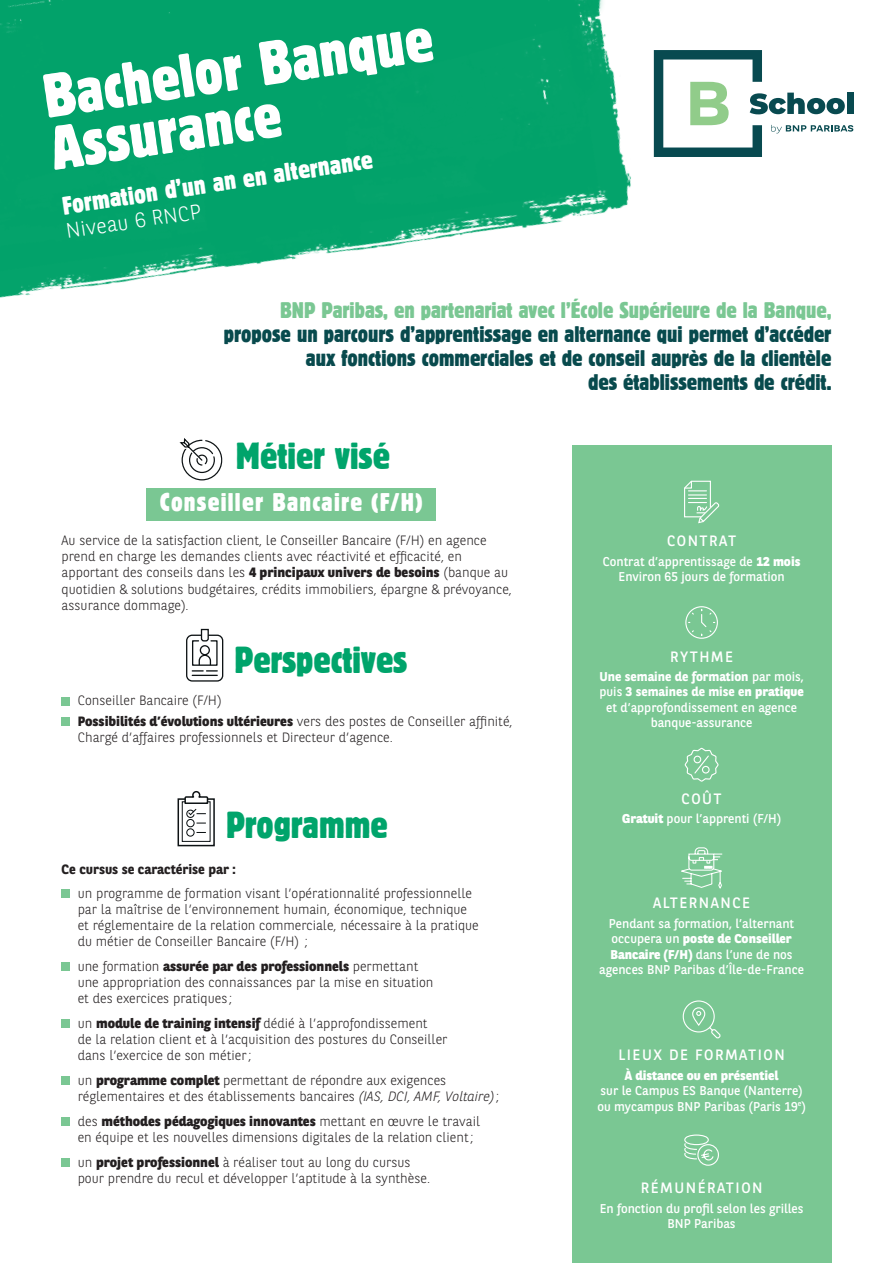
<style>
.page{position:relative;width:893px;height:1263px;background:#fff}
.page>*{position:absolute;margin:0;border:0;box-sizing:border-box;transform-origin:0 0}
.t1{font:condensed 61.5px/52.1px "Block BE";color:#fff}
.t2{font:condensed 37.5px "Block BE";color:#00a46b}
.t3{font:condensed 25.5px "Block BE";letter-spacing:.05em;color:#fff}
.t4{font:condensed 22.5px/24px "Block BE";color:#084a4d;text-align:right}
.t5{font:condensed 22.5px "Block BE";color:#7ac793}
.t6{font:300 21px "BNPP Sans";color:#fff}
.t7{font:15px "BNPP Sans";letter-spacing:.1em;color:#fff}
.t8{font:300 13.5px/16.2px "BNPP Sans";color:#231f20}
.t9{font:700 13.5px "BNPP Sans";color:#231f20}
.t10{font:12.75px/15.3px "BNPP Sans";color:#fff;text-align:center}
.t11{font:800 12.75px "BNPP Sans";color:#fff}
.s1{font-weight:800}
.s2{font-style:italic}
.s3{font-weight:700}
</style>
<div class="page">
<img style="left:0;top:0;width:654px;height:298px">
<div style="left:572px;top:446px;width:259px;height:817px;background:#7ac793"></div>
<svg style="left:684px;top:480px;width:36px;height:44px"></svg>
<div style="left:685px;top:606px;width:33px;height:33px;border:1px solid #fff;border-radius:50%"></div>
<svg style="left:687px;top:608px;width:29px;height:29px"></svg>
<svg style="left:684px;top:1134px;width:35px;height:32px"></svg>
<svg style="left:681px;top:847px;width:42px;height:42px"></svg>
<svg style="left:682px;top:1000px;width:39px;height:39px"></svg>
<svg style="left:684px;top:747px;width:35px;height:35px"></svg>
<div style="left:62px;top:889px;width:8px;height:9px;background:#7ac793"></div>
<div style="left:62px;top:962px;width:8px;height:9px;background:#7ac793"></div>
<div style="left:62px;top:1019px;width:8px;height:9px;background:#7ac793"></div>
<div style="left:62px;top:1077px;width:8px;height:8px;background:#7ac793"></div>
<div style="left:62px;top:1117px;width:8px;height:9px;background:#7ac793"></div>
<div style="left:62px;top:1158px;width:8px;height:9px;background:#7ac793"></div>
<div style="left:62px;top:697px;width:8px;height:8px;background:#7ac793"></div>
<div style="left:62px;top:717px;width:8px;height:9px;background:#7ac793"></div>
<div style="left:147px;top:488px;width:289px;height:33px;background:#7ac793"></div>
<svg style="left:177px;top:791px;width:38px;height:56px"></svg>
<div style="left:186px;top:635px;width:37px;height:47px;border:1px solid #0d1214;border-radius:6px"></div>
<svg style="left:191px;top:628px;width:27px;height:48px"></svg>
<svg style="left:179px;top:438px;width:44px;height:43px"></svg>
<svg style="left:654px;top:50px;width:199px;height:107px"></svg>
<h1 class="t1" style="left:39px;top:71px;width:395px;rotate:-9deg">Bachelor Banque<br>Assurance</h1>
<h3 class="t3" style="left:60px;top:192px;width:315px;rotate:-9deg">Formation d’un an en alternance</h3>
<h3 class="t6" style="left:64px;top:216px;width:138px;rotate:-8deg">Niveau 6 RNCP</h3>
<h3 class="t5" style="left:280px;top:297px;width:553px">BNP Paribas, en partenariat avec l’École Supérieure de la Banque,</h3>
<h3 class="t4" style="left:224px;top:321px;width:609px">propose un parcours d’apprentissage en alternance qui permet d’accéder aux fonctions commerciales et de conseil auprès de la clientèle<br>des établissements de crédit.</h3>
<h2 class="t2" style="left:236px;top:434px;width:155px">Métier visé</h2>
<h3 class="t3" style="left:160px;top:488px;width:264px">Conseiller Bancaire (F/H)</h3>
<p class="t8" style="left:62px;top:532px;width:452px">Au service de la satisfaction client, le Conseiller Bancaire (F/H) en agence prend en charge les demandes clients avec réactivité et efficacité, en apportant des conseils dans les <span class="s1">4 principaux univers de besoins</span> (banque au quotidien &amp; solutions budgétaires, crédits immobiliers, épargne &amp; prévoyance, assurance dommage).</p>
<h2 class="t2" style="left:235px;top:638px;width:174px">Perspectives</h2>
<p class="t8" style="left:78px;top:690px;width:436px;line-height:20.4px">Conseiller Bancaire (F/H)<br><span class="s1">Possibilités d’évolutions ultérieures</span> vers des postes de Conseiller affinité,</p>
<p class="t8" style="left:78px;top:729px;width:317px">Chargé d’affaires professionnels et Directeur d’agence.</p>
<h2 class="t2" style="left:226px;top:803px;width:163px">Programme</h2>
<p class="t9" style="left:62px;top:860px;width:176px">Ce cursus se caractérise par :</p>
<p class="t8" style="left:78px;top:884px;width:403px">un programme de formation visant l’opérationnalité professionnelle par la maîtrise de l’environnement humain, économique, technique et réglementaire de la relation commerciale, nécessaire à la pratique du métier de Conseiller Bancaire (F/H) ;</p>
<p class="t8" style="left:78px;top:957px;width:357px">une formation <span class="s1">assurée par des professionnels</span> permettant une appropriation des connaissances par la mise en situation et des exercices pratiques ;</p>
<p class="t8" style="left:78px;top:1015px;width:371px">un <span class="s1">module de training intensif</span> dédié à l’approfondissement<br>de la relation client et à l’acquisition des postures du Conseiller dans l’exercice de son métier;</p>
<p class="t8" style="left:78px;top:1072px;width:423px">un <span class="s1">programme complet</span> permettant de répondre aux exigences réglementaires et des établissements bancaires <span class="s2">(IAS, DCI, AMF, Voltaire)</span>;</p>
<p class="t8" style="left:78px;top:1113px;width:404px">des <span class="s1">méthodes pédagogiques innovantes</span> mettant en œuvre le travail en équipe et les nouvelles dimensions digitales de la relation client;</p>
<p class="t8" style="left:78px;top:1153px;width:354px">un <span class="s1">projet professionnel</span> à réaliser tout au long du cursus pour prendre du recul et développer l’aptitude à la synthèse.</p>
<p class="t7" style="left:667px;top:531px;width:71px">CONTRAT</p>
<p class="t10" style="left:603px;top:553px;width:199px">Contrat d’apprentissage de <span class="s1">12 mois<br></span>Environ 65 jours de formation</p>
<p class="t7" style="left:670px;top:646px;width:65px">RYTHME</p>
<p class="t10" style="left:599px;top:668px;width:206px"><span class="s3">Une semaine de formation</span> par mois, puis <span class="s3">3 semaines de mise e</span><span class="s1">n pratique </span>et d’approfondissement en agence banque-assurance</p>
<p class="t7" style="left:681px;top:788px;width:42px">COÛT</p>
<p class="t10" style="left:622px;top:811px;width:160px"><span class="s1">Gratuit</span> pour l’apprenti (F/H)</p>
<p class="t7" style="left:653px;top:893px;width:99px">ALTERNANCE</p>
<p class="t10" style="left:599px;top:915px;width:206px">Pendant sa formation, l’alternant occupera un <span class="s1">poste de Conseiller Bancaire (F/H)</span> dans l’une de nos agences BNP Paribas d’Île-de-France</p>
<p class="t7" style="left:618px;top:1045px;width:168px">LIEUX DE FORMATION</p>
<p class="t11" style="left:625px;top:1067px;width:155px">À distance ou en présentiel</p>
<p class="t10" style="left:597px;top:1082px;width:210px;text-align:left">sur le Campus ES Banque (Nanterre) ou mycampus BNP Paribas (Paris 19<sup>e</sup>)</p>
<p class="t7" style="left:641px;top:1178px;width:123px">RÉMUNÉRATION</p>
<p class="t10" style="left:600px;top:1200px;width:205px">En fonction du profil selon les grilles<br>BNP Paribas</p>
</div>
